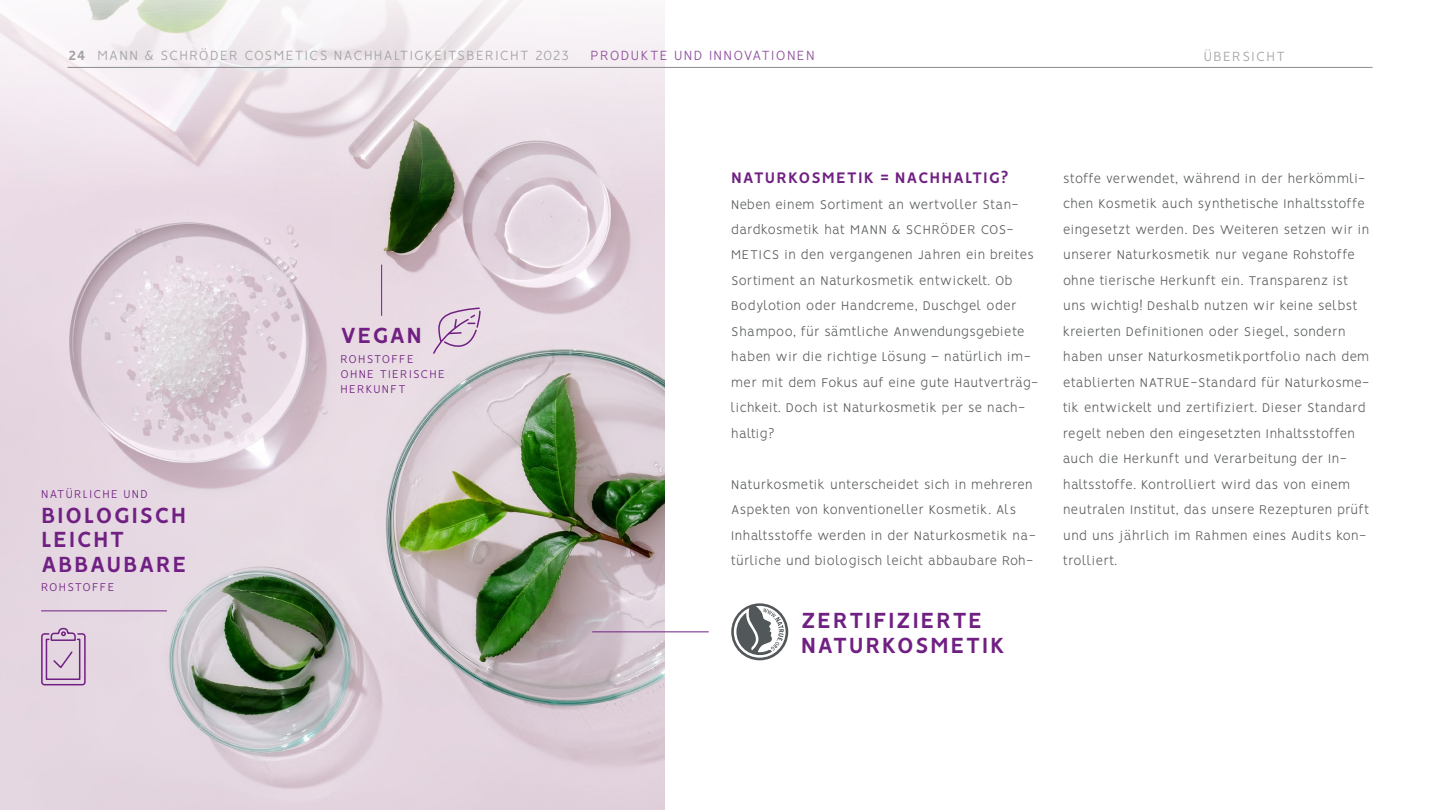
<style>
.page{position:relative;width:1440px;height:810px;background:#fff}
.page>*{position:absolute;margin:0;border:0;box-sizing:border-box;transform-origin:0 0}
.t1{font:700 24.75px/24.8px "Vision";letter-spacing:.045em;color:#702082}
.t2{font:700 17.25px "Vision";letter-spacing:.05em;color:#702082}
.t3{font:300 15px "Vision";letter-spacing:.09em;color:#a1a2a4}
.t4{font:300 15px "Vision";color:#8d4d9b}
.t5{font:300 14.25px/25.5px "Vision";letter-spacing:.02em;color:#595c5c}
.t6{font:300 12.75px/15.3px "Vision";letter-spacing:.1em;color:#702082}
.s1{font-weight:700}
</style>
<div class="page">
<img style="left:0;top:0;width:665px;height:810px">
<svg style="left:40px;top:627px;width:46px;height:59px;background:#cbb0cc"></svg>
<hr style="left:592px;top:631px;width:117px;height:1px;background:#702082">
<hr style="left:381px;top:265px;width:1px;height:51px;background:#702082">
<hr style="left:41px;top:610px;width:126px;height:1px;background:#702082">
<svg style="left:731px;top:603px;width:57px;height:57px"></svg>
<svg style="left:432px;top:307px;width:49px;height:50px;background:#d9c5d8"></svg>
<hr style="left:68px;top:67px;width:1304px;height:1px;background:#8a8b8d">
<p class="t3" style="left:69px;top:47px;width:502px"><span class="s1">24</span> MANN &amp; SCHRÖDER COSMETICS NACHHALTIGKEITSBERICHT 2023</p>
<p class="t4" style="left:591px;top:47px;width:20px">Produkte</p>
<p class="t4" style="left:674px;top:47px;width:10px">und</p>
<p class="t4" style="left:709px;top:47px;width:15px">Innovationen</p>
<p class="t3" style="left:1204px;top:47px;width:83px">ÜBERSICHT</p>
<p class="t6" style="left:41px;top:488px;width:108px">NATÜRLICHE UND</p>
<h1 class="t1" style="left:41px;top:505px;width:147px">BIOLOGISCH<br>LEICHT<br>ABBAUBARE</h1>
<p class="t6" style="left:41px;top:581px;width:75px">ROHSTOFFE</p>
<h1 class="t1" style="left:340px;top:325px;width:83px">VEGAN</h1>
<p class="t6" style="left:340px;top:352px;width:106px">ROHSTOFFE<br>OHNE TIERISCHE<br>HERKUNFT</p>
<p class="t2" style="left:731px;top:167px;width:279px">NATURKOSMETIK = NACHHALTIG?</p>
<p class="t5" style="left:731px;top:193px;width:308px">Neben einem Sortiment an wertvoller Stan&shy;dardkosmetik hat MANN &amp; SCHRÖDER COS-METICS in den vergangenen Jahren ein breites Sortiment an Naturkosmetik entwickelt. Ob Bodylotion oder Handcreme, Duschgel oder Shampoo, für sämtliche Anwendungsgebiete haben wir die richtige Lösung – natürlich im&shy;mer mit dem Fokus auf eine gute Hautverträg&shy;lichkeit. Doch ist Naturkosmetik per se nach&shy;haltig?</p>
<p class="t5" style="left:731px;top:473px;width:306px">Naturkosmetik unterscheidet sich in mehreren Aspekten von konventioneller Kosmetik. Als Inhaltsstoffe werden in der Naturkosmetik na&shy;türliche und biologisch leicht abbaubare Roh-</p>
<h1 class="t1" style="left:801px;top:610px;width:206px">ZERTIFIZIERTE<br>NATURKOSMETIK</h1>
<p class="t5" style="left:1063px;top:167px;width:308px">stoffe verwendet, während in der herkömmli&shy;chen Kosmetik auch synthetische Inhaltsstoffe eingesetzt werden. Des Weiteren setzen wir in unserer Naturkosmetik nur vegane Rohstoffe ohne tierische Herkunft ein. Transparenz ist uns wichtig! Deshalb nutzen wir keine selbst kreierten Definitionen oder Siegel, sondern haben unser Naturkosmetikportfolio nach dem etablierten NATRUE-Standard für Naturkosme&shy;tik entwickelt und zertifiziert. Dieser Standard regelt neben den eingesetzten Inhaltsstoffen auch die Herkunft und Verarbeitung der In&shy;haltsstoffe. Kontrolliert wird das von einem neutralen Institut, das unsere Rezepturen prüft und uns jährlich im Rahmen eines Audits kon&shy;trolliert.</p>
</div>
